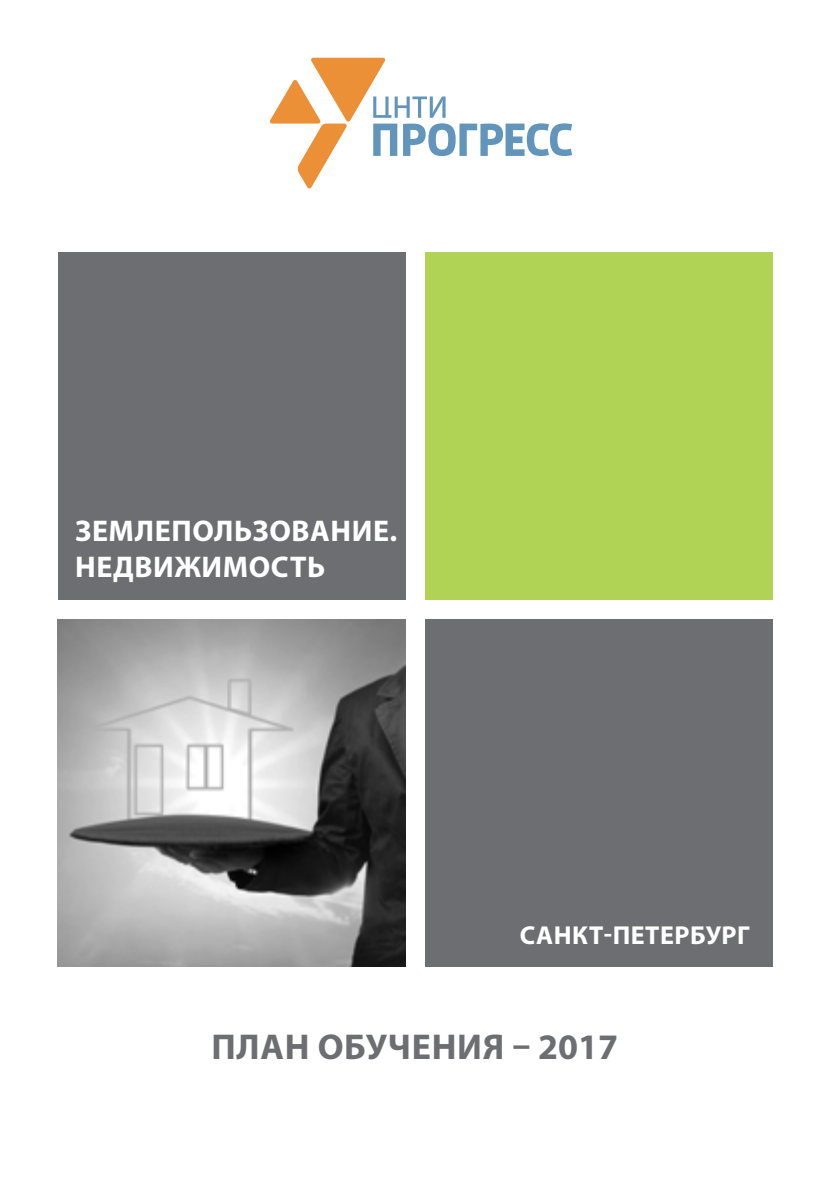
<style>
.page{position:relative;width:840px;height:1191px;background:#fff}
.page>*{position:absolute;margin:0;border:0;box-sizing:border-box;transform-origin:0 0}
.t1{font:700 36px "Myriad Pro";letter-spacing:.02em;color:#6d6e71}
.t2{font:700 30px/36px "Myriad Pro";letter-spacing:.02em;color:#fff}
.t3{font:700 26px "Myriad Pro";letter-spacing:.02em;color:#fff}
</style>
<div class="page">
<svg style="left:269px;top:58px;width:302px;height:131px"></svg>
<div style="left:58px;top:252px;width:347px;height:347px;background:#6d6e71"></div>
<img style="left:58px;top:619px;width:347px;height:347px">
<div style="left:425px;top:619px;width:347px;height:347px;background:#6d6e71"></div>
<div style="left:425px;top:252px;width:347px;height:347px;background:#b0d355"></div>
<p class="t2" style="left:75px;top:511px;width:323px">землепользование. недвижимость</p>
<p class="t3" style="left:519px;top:918px;width:231px">санкт-петербург</p>
<p class="t1" style="left:211px;top:1023px;width:408px">план обучения – 2017</p>
</div>
